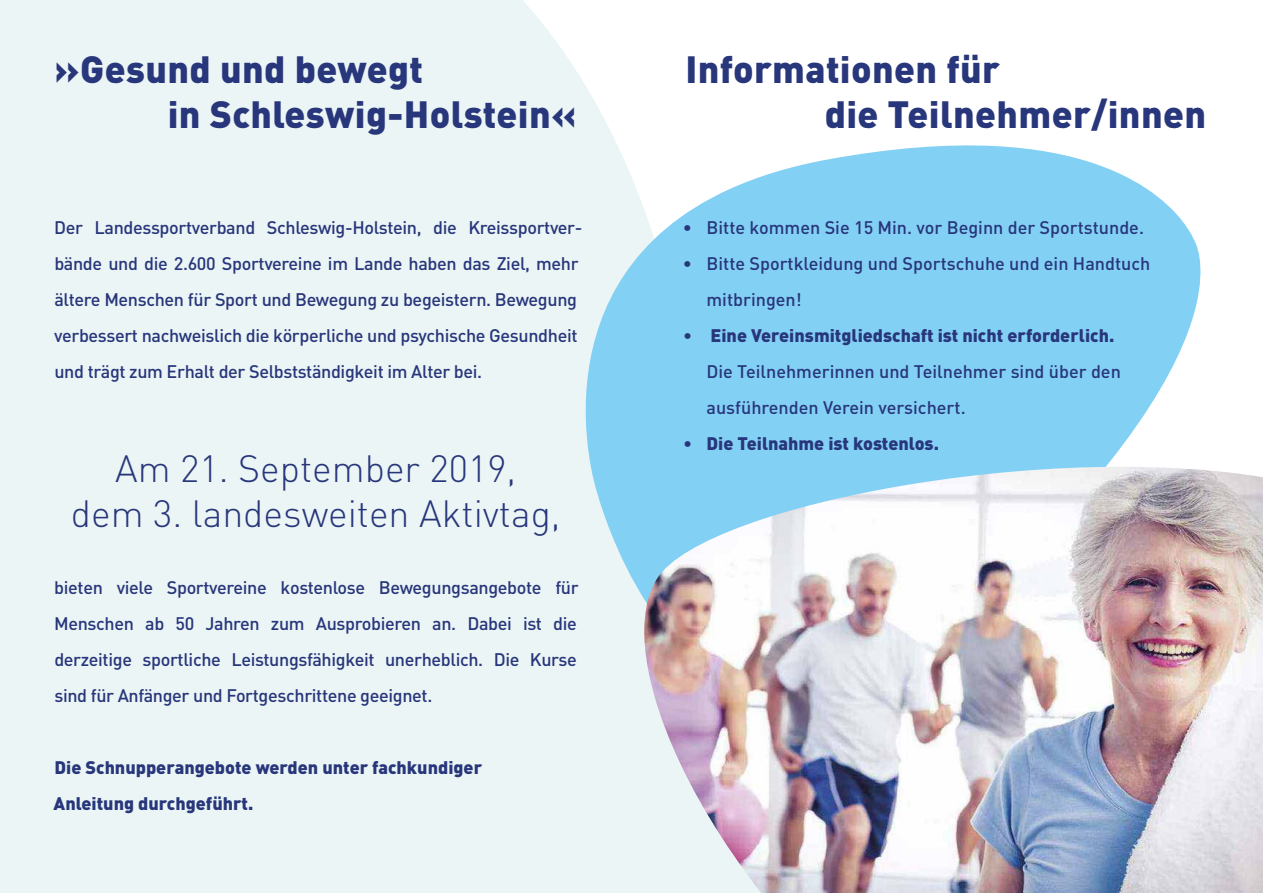
<style>
.page{position:relative;width:1263px;height:893px;background:#fff}
.page>*{position:absolute;margin:0;border:0;box-sizing:border-box;transform-origin:0 0}
.t1{font:900 37.5px/45px "DIN Pro";letter-spacing:.01em;color:#28367b}
.t2{font:300 37.5px/45px "DIN Pro";color:#28367b;text-align:center}
.t3{font:500 18px/36px "DIN Pro";letter-spacing:-.02em;color:#28367b}
.t4{font:500 18px/36px "DIN Pro";color:#28367b}
.t5{font:900 18px/36px "DIN Pro";color:#28367b}
</style>
<div class="page">
<div style="left:0;top:0;width:617px;height:893px;background:#ebf5f5"></div>
<div style="left:335px;top:537px;width:301px;height:356px;background:#ebf5f5"></div>
<svg style="left:531px;top:144px;width:670px;height:559px;background:#a3dbf5"></svg>
<img style="left:636px;top:467px;width:627px;height:426px">
<h1 class="t1" style="left:168px;top:45px;width:410px;text-indent:-113px">»Gesund und bewegt<br>in Schleswig-Holstein«</h1>
<h1 class="t1" style="left:825px;top:45px;width:383px;text-indent:-139px">Informationen für<br>die Teilnehmer/innen</h1>
<p class="t3" style="left:54px;top:209px;width:530px">Der Landessportverband Schleswig-Holstein, die Kreissportver&shy;bände und die 2.600 Sportvereine im Lande haben das Ziel, mehr ältere Menschen für Sport und Bewegung zu begeistern. Bewegung verbessert nachweislich die körperliche und psychische Gesundheit und trägt zum Erhalt der Selbstständigkeit im Alter bei.</p>
<p class="t4" style="left:683px;top:209px;width:462px">• Bitte kommen Sie 15 Min. vor Beginn der Sportstunde.</p>
<p class="t4" style="left:706px;top:245px;width:445px;text-indent:-24px">• Bitte Sportkleidung und Sportschuhe und ein Handtuch mitbringen!</p>
<p class="t5" style="left:684px;top:317px;width:432px">• Eine Vereinsmitgliedschaft ist nicht erforderlich.</p>
<p class="t4" style="left:706px;top:353px;width:416px">Die Teilnehmerinnen und Teilnehmer sind über den ausführenden Verein versichert.</p>
<p class="t5" style="left:684px;top:425px;width:257px">• Die Teilnahme ist kostenlos.</p>
<h1 class="t2" style="left:71px;top:445px;width:491px">Am 21. September 2019,<br>dem 3. landesweiten Aktivtag,</h1>
<p class="t3" style="left:54px;top:569px;width:526px;text-align:justify">bieten viele Sportvereine kostenlose Bewegungsangebote für Menschen ab 50 Jahren zum Ausprobieren an. Dabei ist die derzeitige sportliche Leistungsfähigkeit unerheblich. Die Kurse sind für Anfänger und Fortgeschrittene geeignet.</p>
<p class="t5" style="left:54px;top:749px;width:430px">Die Schnupperangebote werden unter fachkundiger<br>Anleitung durchgeführt.</p>
</div>
